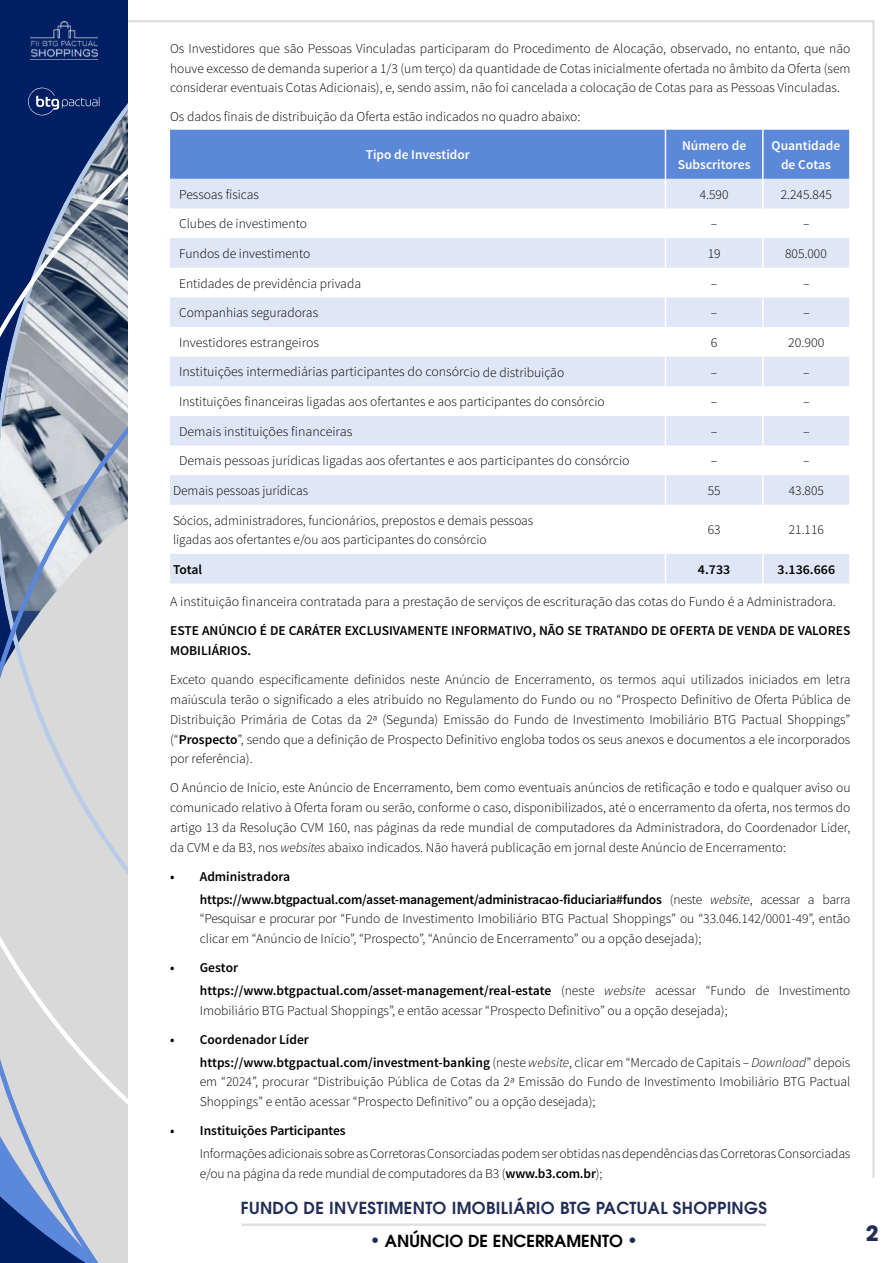
<style>
.page{position:relative;width:893px;height:1263px;background:#fff}
.page>*{position:absolute;margin:0;border:0;box-sizing:border-box;transform-origin:0 0}
.t1{font:700 21px "ITC Avant Garde Pro";color:#212d57}
.t2{font:600 16.5px "ITC Avant Garde Pro";letter-spacing:.02em;color:#212d57}
.t3{font:600 16.5px "ITC Avant Garde Pro";color:#000}
.t4{font:300 13.5px/19.8px "Source Sans Pro";color:#000}
.t5{font:600 13.5px/22.8px "Source Sans Pro";color:#000}
.t6{font:600 13.5px/19.5px "Source Sans Pro";color:#fff;text-align:center}
.s1{font-weight:600}
.s2{font-style:italic}
.s3{font-weight:300}
.s4{font-weight:300;font-style:italic}
.s5{font-size:18px;color:#212d57}
</style>
<div class="page">
<hr style="left:872px;top:21px;width:3px;height:1157px;background:#ccc">
<hr style="left:242px;top:1223px;width:524px;height:3px;background:#ccc">
<hr style="left:61px;top:20px;width:812px;height:2px;background:#ccc">
<svg style="left:0;top:0;width:128px;height:1263px;background:#9fa8ba"></svg>
<svg style="left:28px;top:87px;width:72px;height:29px;background:#1c3773"></svg>
<img style="left:30px;top:22px;width:67px;height:38px">
<svg style="left:170px;top:208px;width:679px;height:375px"></svg>
<svg style="left:170px;top:130px;width:679px;height:78px;background:#8dabe4"></svg>
<hr style="left:762px;top:179px;width:2px;height:29px;background:#fff">
<hr style="left:665px;top:208px;width:1px;height:30px;background:#fff">
<hr style="left:762px;top:208px;width:2px;height:30px;background:#fff">
<hr style="left:665px;top:238px;width:1px;height:30px;background:#fff">
<hr style="left:762px;top:238px;width:2px;height:30px;background:#fff">
<svg style="left:665px;top:268px;width:1px;height:29px"></svg>
<hr style="left:762px;top:268px;width:2px;height:29px;background:#fff">
<hr style="left:665px;top:297px;width:1px;height:30px;background:#fff">
<hr style="left:762px;top:297px;width:2px;height:30px;background:#fff">
<hr style="left:665px;top:327px;width:1px;height:30px;background:#fff">
<hr style="left:762px;top:327px;width:2px;height:30px;background:#fff">
<svg style="left:665px;top:357px;width:1px;height:29px"></svg>
<hr style="left:762px;top:357px;width:2px;height:29px;background:#fff">
<hr style="left:665px;top:386px;width:1px;height:30px;background:#fff">
<hr style="left:762px;top:386px;width:2px;height:30px;background:#fff">
<svg style="left:665px;top:416px;width:1px;height:29px"></svg>
<hr style="left:762px;top:416px;width:2px;height:29px;background:#fff">
<hr style="left:665px;top:445px;width:1px;height:30px;background:#fff">
<hr style="left:762px;top:445px;width:2px;height:30px;background:#fff">
<hr style="left:665px;top:475px;width:1px;height:30px;background:#fff">
<hr style="left:762px;top:475px;width:2px;height:30px;background:#fff">
<hr style="left:665px;top:505px;width:1px;height:49px;background:#fff">
<hr style="left:762px;top:505px;width:2px;height:49px;background:#fff">
<svg style="left:665px;top:554px;width:1px;height:29px"></svg>
<hr style="left:762px;top:554px;width:2px;height:29px;background:#fff">
<p class="t4" style="left:170px;top:38px;width:682px;text-align:justify">Os Investidores que são Pessoas Vinculadas participaram do Procedimento de Alocação, observado, no entanto, que não houve excesso de demanda superior a 1/3 (um terço) da quantidade de Cotas inicialmente ofertada no âmbito da Oferta (sem considerar eventuais Cotas Adicionais), e, sendo assim, não foi cancelada a colocação de Cotas para as Pessoas Vinculadas.</p>
<p class="t4" style="left:170px;top:107px;width:412px">Os dados finais de distribuição da Oferta estão indicados no quadro abaixo:</p>
<p class="t6" style="left:366px;top:145px;width:105px">Tipo de Investidor</p>
<p class="t6" style="left:678px;top:136px;width:74px">Número de<br>Subscritores</p>
<p class="t6" style="left:772px;top:136px;width:70px">Quantidade de Cotas</p>
<p class="t4" style="left:179px;top:184px;width:81px">Pessoas físicas</p>
<p class="t4" style="left:700px;top:184px;width:30px">4.590</p>
<p class="t4" style="left:781px;top:184px;width:53px">2.245.845</p>
<p class="t4" style="left:179px;top:214px;width:129px">Clubes de investimento</p>
<p class="t4" style="left:711px;top:214px;width:8px">–</p>
<p class="t4" style="left:803px;top:214px;width:8px">–</p>
<p class="t4" style="left:179px;top:244px;width:133px">Fundos de investimento</p>
<p class="t4" style="left:708px;top:244px;width:14px">19</p>
<p class="t4" style="left:785px;top:244px;width:43px">805.000</p>
<p class="t4" style="left:179px;top:273px;width:183px">Entidades de previdência privada</p>
<p class="t4" style="left:711px;top:273px;width:8px">–</p>
<p class="t4" style="left:803px;top:273px;width:8px">–</p>
<p class="t4" style="left:179px;top:303px;width:140px">Companhias seguradoras</p>
<p class="t4" style="left:711px;top:303px;width:8px">–</p>
<p class="t4" style="left:803px;top:303px;width:8px">–</p>
<p class="t4" style="left:179px;top:333px;width:141px">Investidores estrangeiros</p>
<p class="t4" style="left:711px;top:333px;width:8px">6</p>
<p class="t4" style="left:788px;top:333px;width:38px">20.900</p>
<p class="t4" style="left:179px;top:362px;width:387px">Instituições intermediárias participantes do consórcio de distribuição</p>
<p class="t4" style="left:711px;top:362px;width:8px">–</p>
<p class="t4" style="left:803px;top:362px;width:8px">–</p>
<p class="t4" style="left:179px;top:392px;width:427px">Instituições financeiras ligadas aos ofertantes e aos participantes do consórcio</p>
<p class="t4" style="left:711px;top:392px;width:8px">–</p>
<p class="t4" style="left:803px;top:392px;width:8px">–</p>
<p class="t4" style="left:179px;top:421px;width:175px">Demais instituições financeiras</p>
<p class="t4" style="left:711px;top:421px;width:8px">–</p>
<p class="t4" style="left:803px;top:421px;width:8px">–</p>
<p class="t4" style="left:179px;top:451px;width:452px">Demais pessoas jurídicas ligadas aos ofertantes e aos participantes do consórcio</p>
<p class="t4" style="left:711px;top:451px;width:8px">–</p>
<p class="t4" style="left:803px;top:451px;width:8px">–</p>
<p class="t4" style="left:173px;top:481px;width:137px">Demais pessoas jurídicas</p>
<p class="t4" style="left:708px;top:481px;width:14px">55</p>
<p class="t4" style="left:789px;top:481px;width:36px">43.805</p>
<p class="t4" style="left:173px;top:510px;width:362px">Sócios, administradores, funcionários, prepostos e demais pessoas ligadas aos ofertantes e/ou aos participantes do consórcio</p>
<p class="t4" style="left:708px;top:520px;width:14px">63</p>
<p class="t4" style="left:789px;top:520px;width:36px">21.116</p>
<p class="t5" style="left:173px;top:558px;width:31px">Total</p>
<p class="t5" style="left:698px;top:558px;width:34px">4.733</p>
<p class="t5" style="left:778px;top:558px;width:59px">3.136.666</p>
<p class="t4" style="left:170px;top:592px;width:667px">A instituição financeira contratada para a prestação de serviços de escrituração das cotas do Fundo é a Administradora.</p>
<p class="t5" style="left:170px;top:621px;width:682px;line-height:19.8px">ESTE ANÚNCIO É DE CARÁTER EXCLUSIVAMENTE INFORMATIVO, NÃO SE TRATANDO DE OFERTA DE VENDA DE VALORES<br>MOBILIÁRIOS.</p>
<p class="t4" style="left:170px;top:670px;width:682px;text-align:justify">Exceto quando especificamente definidos neste Anúncio de Encerramento, os termos aqui utilizados iniciados em letra maiúscula terão o significado a eles atribuído no Regulamento do Fundo ou no “Prospecto Definitivo de Oferta Pública de Distribuição Primária de Cotas da 2ª (Segunda) Emissão do Fundo de Investimento Imobiliário BTG Pactual Shoppings” (“<span class="s1">Prospecto</span>”, sendo que a definição de Prospecto Definitivo engloba todos os seus anexos e documentos a ele incorporados por referência).</p>
<p class="t4" style="left:170px;top:778px;width:682px;text-align:justify">O Anúncio de Início, este Anúncio de Encerramento, bem como eventuais anúncios de retificação e todo e qualquer aviso ou comunicado relativo à Oferta foram ou serão, conforme o caso, disponibilizados, até o encerramento da oferta, nos termos do artigo 13 da Resolução CVM 160, nas páginas da rede mundial de computadores da Administradora, do Coordenador Líder, da CVM e da B3, nos <span class="s2">websites</span> abaixo indicados. Não haverá publicação em jornal deste Anúncio de Encerramento:</p>
<p class="t5" style="left:200px;top:865px;width:652px;text-indent:-30px">• Administradora<br>https://www.btgpactual.com/asset-management/administracao-fiduciaria#fundos <span class="s3">(neste</span> <span class="s4">website</span><span class="s3">, acessar a barra</span></p>
<p class="t4" style="left:200px;top:909px;width:652px">“Pesquisar e procurar por “Fundo de Investimento Imobiliário BTG Pactual Shoppings” ou “33.046.142/0001-49”, então clicar em “Anúncio de Início”, “Prospecto”, “Anúncio de Encerramento” ou a opção desejada);</p>
<p class="t5" style="left:200px;top:957px;width:652px;text-indent:-30px">• Gestor<br>https://www.btgpactual.com/asset-management/real-estate <span class="s3">(neste</span> <span class="s4">website</span> <span class="s3">acessar “Fundo de Investimento</span></p>
<p class="t4" style="left:200px;top:1000px;width:529px">Imobiliário BTG Pactual Shoppings”, e então acessar “Prospecto Definitivo” ou a opção desejada);</p>
<p class="t5" style="left:200px;top:1028px;width:652px;text-indent:-30px">• Coordenador Líder<br>https://www.btgpactual.com/investment-banking <span class="s3">(neste</span> <span class="s4">website</span><span class="s3">, clicar em “Mercado de Capitais –</span> <span class="s4">Download</span><span class="s3">” depois</span></p>
<p class="t4" style="left:200px;top:1072px;width:652px">em “2024”, procurar “Distribuição Pública de Cotas da 2ª Emissão do Fundo de Investimento Imobiliário BTG Pactual<br>Shoppings” e então acessar “Prospecto Definitivo” ou a opção desejada);</p>
<p class="t5" style="left:170px;top:1120px;width:177px">• Instituições Participantes</p>
<p class="t4" style="left:200px;top:1144px;width:652px">Informações adicionais sobre as Corretoras Consorciadas podem ser obtidas nas dependências das Corretoras Consorciadas e/ou na página da rede mundial de computadores da B3 (<span class="s1">www.b3.com.br</span>);</p>
<p class="t2" style="left:241px;top:1197px;width:528px">FUNDO DE INVESTIMENTO IMOBILIÁRIO BTG PACTUAL SHOPPINGS</p>
<p class="t3" style="left:370px;top:1230px;width:269px"><span class="s5">•</span> ANÚNCIO DE ENCERRAMENTO <span class="s5">•</span></p>
<h1 class="t1" style="left:866px;top:1219px;width:14px">2</h1>
</div>
